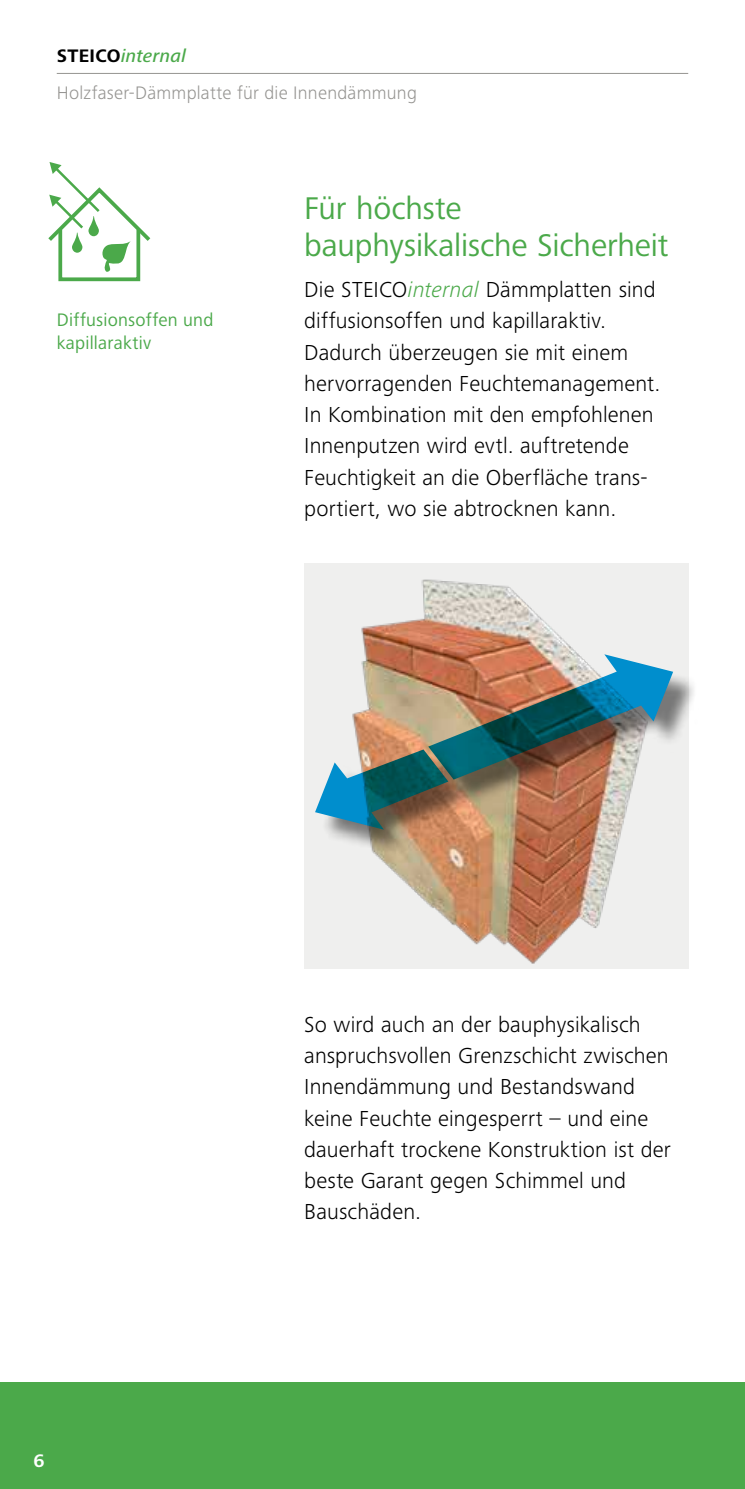
<style>
.page{position:relative;width:745px;height:1489px;background:#fff}
.page>*{position:absolute;margin:0;border:0;box-sizing:border-box;transform-origin:0 0}
.t1{font:32.5px/37.5px "Frutiger Next LTW1 G";letter-spacing:-.005em;color:#4ba94a}
.t2{font:300 22.5px/31.2px "Frutiger Next LTW1 G";letter-spacing:.01em;color:#000}
.t3{font:300 18.75px "Frutiger Next LTW1 G";letter-spacing:.01em;color:#959491}
.t4{font:18.75px/22.5px "Frutiger Next LTW1 G";letter-spacing:.015em;color:#4ba94a}
.t5{font:italic 500 18.75px "Frutiger Next LTW1 G";letter-spacing:.02em;color:#4ba94a}
.t6{font:700 18.75px "Frutiger Next LTW1 G";color:#fff}
.s1{font-weight:700;font-style:normal;color:#000}
.s2{font-style:italic;color:#4ba94a}
</style>
<div class="page">
<div style="left:0;top:1382px;width:744px;height:106px;background:#4ba94a"></div>
<div style="left:58px;top:228px;width:82px;height:53px;border:4px solid #4ba94a"></div>
<svg style="left:48px;top:162px;width:103px;height:110px"></svg>
<div style="left:304px;top:563px;width:383px;height:406px;background:#efefee"></div>
<img style="left:361px;top:579px;width:261px;height:385px">
<div style="left:320px;top:754px;width:154px;height:101px;background:#000;opacity:.5"></div>
<div style="left:433px;top:658px;width:266px;height:148px;background:#000;opacity:.5"></div>
<img style="left:315px;top:654px;width:357px;height:175px">
<hr style="left:57px;top:73px;width:630px;height:1px;background:#959491">
<p class="t5" style="left:57px;top:45px;width:131px"><span class="s1">STEICO</span>internal</p>
<p class="t3" style="left:57px;top:82px;width:361px">Holzfaser-Dämmplatte für die Innendämmung</p>
<p class="t4" style="left:57px;top:309px;width:158px">Diffusionsoffen und kapillaraktiv</p>
<h1 class="t1" style="left:304px;top:190px;width:365px">Für höchste bauphysikalische Sicherheit</h1>
<p class="t2" style="left:304px;top:274px;width:357px">Die STEICO<span class="s2">internal</span> Dämmplatten sind diffusionsoffen und kapillaraktiv.<br>Dadurch überzeugen sie mit einem hervorragenden Feuchtemanagement.<br>In Kombination mit den empfohlenen Innenputzen wird evtl. auftretende Feuchtigkeit an die Oberfläche trans&shy;portiert, wo sie abtrocknen kann.</p>
<p class="t6" style="left:33px;top:1449px;width:13px">6</p>
<p class="t2" style="left:304px;top:1008px;width:368px">So wird auch an der bauphysikalisch anspruchsvollen Grenzschicht zwischen Innendämmung und Bestandswand keine Feuchte eingesperrt – und eine dauerhaft trockene Konstruktion ist der beste Garant gegen Schimmel und Bauschäden.</p>
</div>
